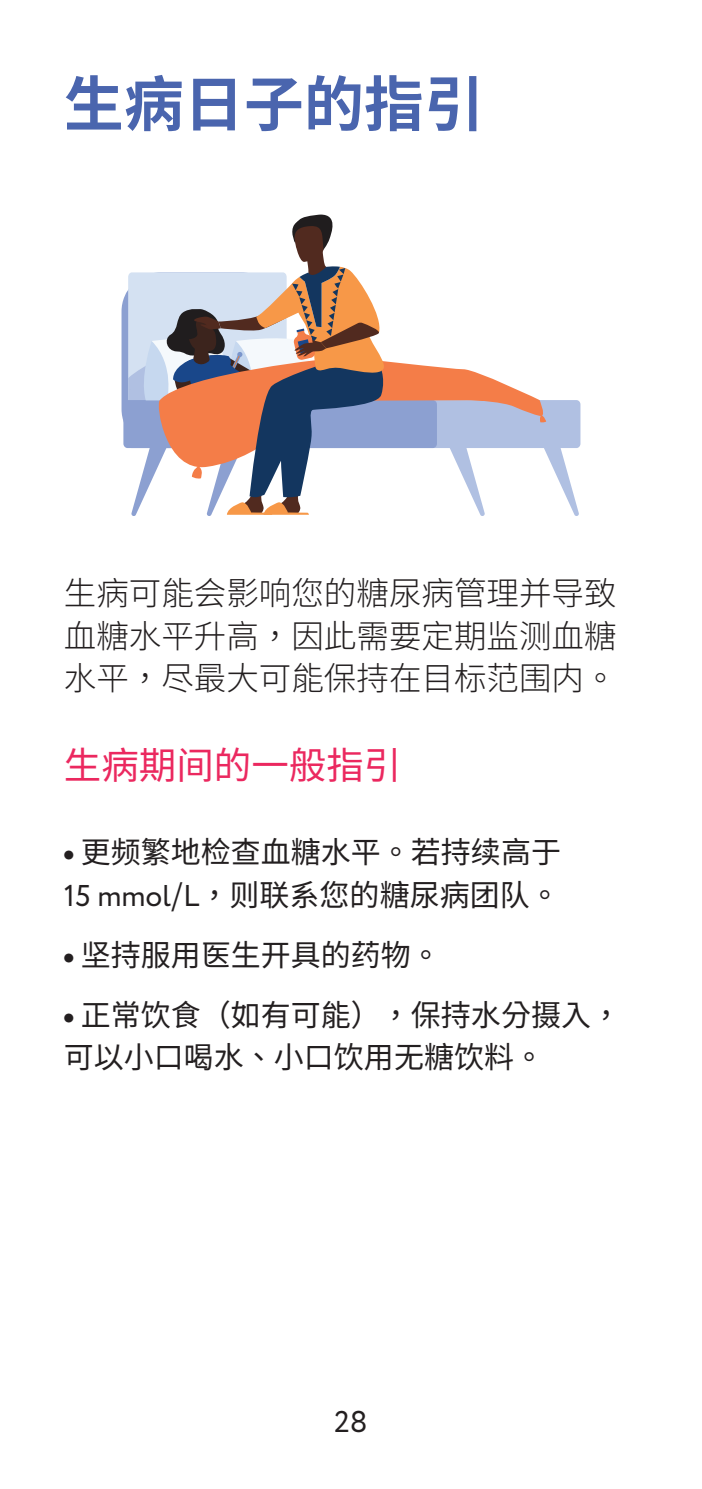
<style>
.page{position:relative;width:702px;height:1489px;background:#fff}
.page>*{position:absolute;margin:0;border:0;box-sizing:border-box;transform-origin:0 0}
.heading_big{font:700 60px "Noto Sans CJ Ktc";color:#4a65ae}
.t1{font:37.5px "Noto Sans CJ Ktc";color:#eb285f}
._666{font:300 32.5px/42.5px "Noto Sans CJ Ktc";color:#231f20;text-align:justify}
.smaller{font:30px/42.5px "Noto Sans CJ Ktc";color:#231f20}
.t2{font:30px "Circe";color:#231f20}
.s1{font-family:"Circe";font-weight:800}
.s2{font-family:"Circe"}
</style>
<div class="page">
<svg style="left:461px;top:472px;width:24px;height:44px"></svg>
<svg style="left:545px;top:447px;width:34px;height:69px"></svg>
<div style="left:128px;top:400px;width:452px;height:48px;background:#b0c0e2;border-radius:4px"></div>
<div style="left:121px;top:272px;width:159px;height:176px;background:#8ca0d1;border-radius:39px"></div>
<svg style="left:387px;top:361px;width:158px;height:111px"></svg>
<svg style="left:539px;top:415px;width:7px;height:8px"></svg>
<svg style="left:128px;top:214px;width:259px;height:302px"></svg>
<p class="heading_big" style="left:64px;top:70px;width:421px">生病日子的指引</p>
<p class="_666" style="left:64px;top:572px;width:554px">生病可能会影响您的糖尿病管理并导致血糖水平升高，因此需要定期监测血糖水平，尽最大可能保持在目标范围内。</p>
<p class="t1" style="left:64px;top:744px;width:339px">生病期间的一般指引</p>
<p class="smaller" style="left:64px;top:831px;width:498px"><span class="s1">•</span> 更频繁地检查血糖水平。若持续高于<br><span class="s2">15 mmol</span>/<span class="s2">L</span>，则联系您的糖尿病团队。</p>
<p class="smaller" style="left:64px;top:933px;width:378px"><span class="s1">•</span> 坚持服用医生开具的药物。</p>
<p class="smaller" style="left:64px;top:993px;width:558px"><span class="s1">•</span> 正常饮食（如有可能），保持水分摄入，可以小口喝水、小口饮用无糖饮料。</p>
<p class="t2" style="left:334px;top:1402px;width:35px">28</p>
</div>
